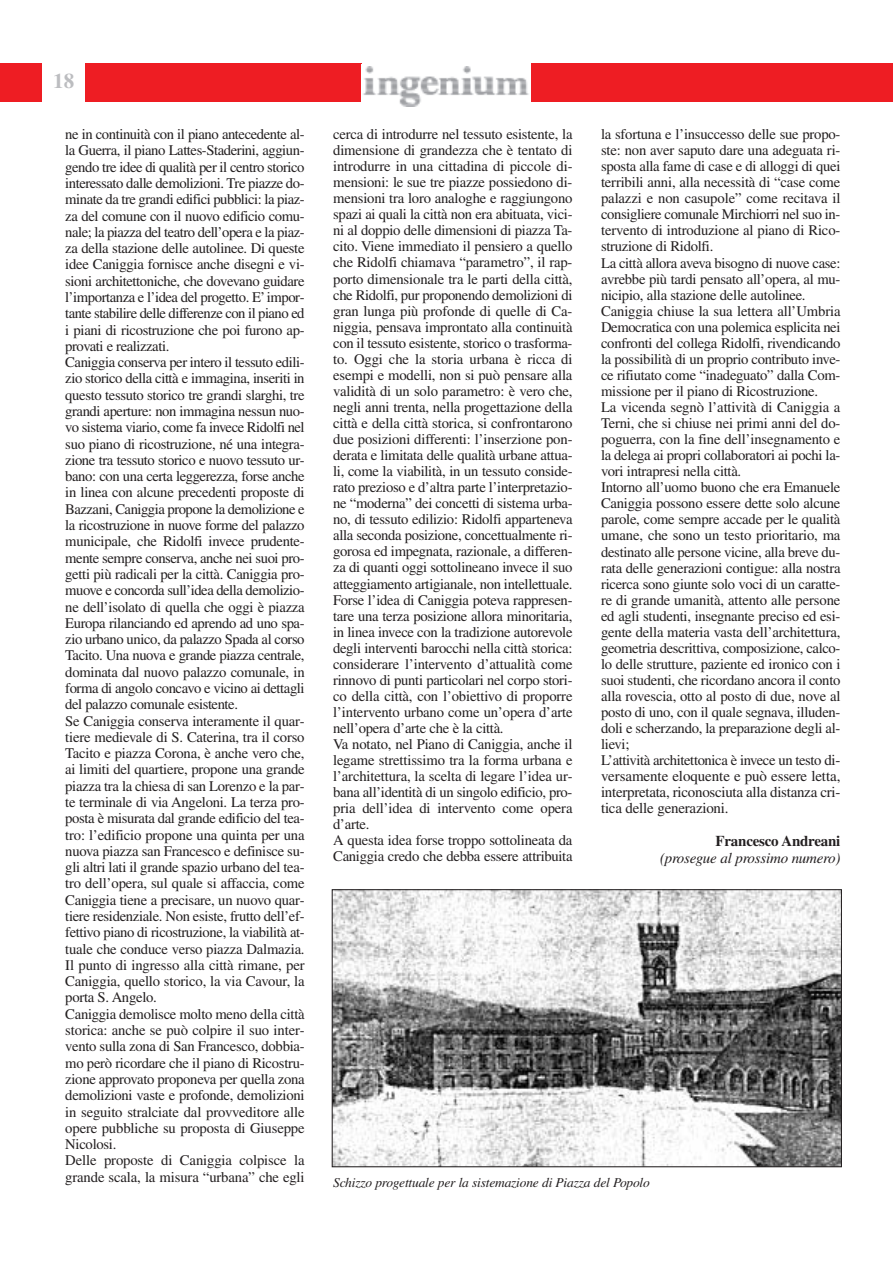
<style>
.page{position:relative;width:893px;height:1263px;background:#fff}
.page>*{position:absolute;margin:0;border:0;box-sizing:border-box;transform-origin:0 0}
.t1{font:700 21px "Times";color:#bcbdc0}
.t2{font:15px/16px "Times";letter-spacing:-.02em;color:#231f20;text-align:justify}
.t3{font:italic 15px "Times";letter-spacing:-.015em;color:#231f20}
.t4{font:700 15px "Times";letter-spacing:-.015em;color:#231f20}
.t5{font:14.7px/16px "Times";letter-spacing:-.02em;color:#231f20}
.t6{font:italic 13.5px "Times";letter-spacing:-.015em;color:#231f20}
.s1{font-size:15px}
</style>
<div class="page">
<div style="left:0;top:64px;width:43px;height:38px;background:#ee1d23"></div>
<div style="left:85px;top:64px;width:276px;height:38px;background:#ee1d23"></div>
<img style="left:363px;top:67px;width:166px;height:40px">
<div style="left:531px;top:64px;width:362px;height:38px;background:#ee1d23"></div>
<img style="left:334px;top:891px;width:506px;height:274px">
<div style="left:332px;top:889px;width:510px;height:278px;border:1px solid #231f20"></div>
<h1 class="t1" style="left:53px;top:74px;width:22px">18</h1>
<p class="t5" style="left:65px;top:127px;width:241px">ne in continuità con il piano antecedente al&shy;la Guerra, il piano Lattes-Staderini, aggiun&shy;gendo tre idee di qualità per il centro storico interessato dalle demolizioni. Tre piazze do&shy;minate da tre grandi edifici pubblici: la piaz&shy;za del comune con il nuovo edificio comu&shy;nale; la piazza del teatro dell’opera e la piaz&shy;za della stazione delle autolinee. Di queste idee Caniggia fornisce anche disegni e vi&shy;sioni architettoniche, che dovevano guidare l’importanza e l’idea del progetto. E’impor&shy;tante stabilire delle differenze con il piano ed i piani di ricostruzione che poi furono ap&shy;provati e realizzati.<br>Caniggia conserva per intero il tessuto edili&shy;zio storico della città e immagina, inseriti in questo tessuto storico tre grandi slarghi, tre grandi aperture: non immagina nessun nuo&shy;vo sistema viario, come fa invece Ridolfi nel suo piano di ricostruzione, né una integra&shy;zione tra tessuto storico e nuovo tessuto ur&shy;bano: con una certa leggerezza, forse anche in linea con alcune precedenti proposte di Bazzani, Caniggia propone la demolizione e la ricostruzione in nuove forme del palazzo municipale, che Ridolfi invece prudente&shy;mente sempre conserva, anche nei suoi pro&shy;getti più radicali per la città. Caniggia pro&shy;muove e concorda sull’idea della demolizio&shy;ne dell’isolato di quella che oggi è piazza Europa rilanciando ed aprendo ad uno spa&shy;zio urbano unico, da palazzo Spada al corso Tacito. Una nuova e grande piazza centrale, dominata dal nuovo palazzo comunale, in forma di angolo concavo e vicino ai dettagli del palazzo comunale esistente.<br>Se Caniggia conserva interamente il quar&shy;tiere medievale di S. Caterina, tra il corso Tacito e piazza Corona, è anche vero che, ai limiti del quartiere, propone una grande piazza tra la chiesa di san Lorenzo e la par&shy;te terminale di via Angeloni. La terza pro&shy;posta è misurata dal grande edificio del tea&shy;tro: l’edificio propone una quinta per una nuova piazza san Francesco e definisce su&shy;gli altri lati il grande spazio urbano del tea&shy;tro dell’opera, sul quale si affaccia, come Caniggia tiene a precisare, un nuovo quar&shy;tiere residenziale. Non esiste, frutto dell’ef&shy;fettivo piano di ricostruzione, la viabilità at&shy;tuale che conduce verso piazza Dalmazia.<br>Il punto di ingresso alla città rimane, per Caniggia, quello storico, la via Cavour, la porta S. Angelo.<br>Caniggia demolisce molto meno della città storica: anche se può colpire il suo inter&shy;vento sulla zona di San Francesco, dobbia&shy;mo però ricordare che il piano di Ricostru&shy;zione approvato proponeva per quella zona demolizioni vaste e profonde, demolizioni in seguito stralciate dal provveditore alle opere pubbliche su proposta di Giuseppe Nicolosi.<br>Delle proposte di Caniggia colpisce la grande scala, la misura “urbana” che egli</p>
<p class="t5" style="left:333px;top:128px;width:241px">cerca di introdurre nel tessuto esistente, la dimensione di grandezza che è tentato di introdurre in una cittadina di piccole di&shy;mensioni: le sue tre piazze possiedono di&shy;mensioni tra loro analoghe e raggiungono spazi ai quali la città non era abituata, vici&shy;ni al doppio delle dimensioni di piazza Ta&shy;cito. Viene immediato il pensiero a quello che Ridolfi chiamava “parametro”, il rap&shy;porto dimensionale tra le parti della città, che Ridolfi, pur proponendo demolizioni di gran lunga più profonde di quelle di Ca&shy;niggia, pensava improntato alla continuità con il tessuto esistente, storico o trasforma&shy;to. Oggi che la storia urbana è ricca di esempi e modelli, non si può pensare alla validità di un solo parametro: è vero che, negli anni trenta, nella progettazione della città e della città storica, si confrontarono due posizioni differenti: l’inserzione pon&shy;derata e limitata delle qualità urbane attua&shy;li, come la viabilità, in un tessuto conside&shy;rato prezioso e d’altra parte l’interpretazio&shy;ne “moderna” dei concetti di sistema urba&shy;no, di tessuto edilizio: Ridolfi apparteneva alla seconda posizione, concettualmente ri&shy;gorosa ed impegnata, razionale, a differen&shy;za di quanti oggi sottolineano invece il suo atteggiamento artigianale, non intellettuale.<br>Forse l’idea di Caniggia poteva rappresen&shy;tare una terza posizione allora minoritaria, in linea invece con la tradizione autorevole degli interventi barocchi nella città storica: considerare l’intervento d’attualità come rinnovo di punti particolari nel corpo stori&shy;co della città, con l’obiettivo di proporre l’intervento urbano come un’opera d’arte nell’opera d’arte che è la città.<br>Va notato, nel Piano di Caniggia, anche il legame strettissimo tra la forma urbana e l’architettura, la scelta di legare l’idea ur&shy;bana all’identità di un singolo edificio, pro&shy;pria dell’idea di intervento come opera d’arte.<br>A questa idea forse troppo sottolineata da Caniggia credo che debba essere attribuita</p>
<p class="t5" style="left:601px;top:128px;width:241px">la sfortuna e l’insuccesso delle sue propo&shy;ste: non aver saputo dare una adeguata ri&shy;sposta alla fame di case e di alloggi di quei terribili anni, alla necessità di “case come palazzi e non casupole” come recitava il consigliere comunale Mirchiorri nel suo in&shy;tervento di introduzione al piano di Rico&shy;struzione di Ridolfi.<br>La città allora aveva bisogno di nuove case: avrebbe più tardi pensato all’opera, al mu&shy;nicipio, alla stazione delle autolinee.<br>Caniggia chiuse la sua lettera all’Umbria Democratica con una polemica esplicita nei confronti del collega Ridolfi, rivendicando la possibilità di un proprio contributo inve&shy;ce rifiutato come “inadeguato” dalla Com&shy;missione per il piano di Ricostruzione.<br>La vicenda segnò l’attività di Caniggia a Terni, che si chiuse nei primi anni del do&shy;poguerra, con la fine dell’insegnamento e la delega ai propri collaboratori ai pochi la&shy;vori intrapresi nella città.<br>Intorno all’uomo buono che era Emanuele Caniggia possono essere dette solo alcune parole, come sempre accade per le qualità umane, che sono un testo prioritario, ma destinato alle persone vicine, alla breve du&shy;rata delle generazioni contigue: alla nostra ricerca sono giunte solo voci di un caratte&shy;re di grande umanità, attento alle persone ed agli studenti, insegnante preciso ed esi&shy;gente della materia vasta dell’architettura, geometria descrittiva, composizione, calco&shy;lo delle strutture, paziente ed ironico con i suoi studenti, che ricordano ancora il conto alla rovescia, otto al posto di due, nove al posto di uno, con il quale segnava, illuden&shy;doli e scherzando, la preparazione degli al&shy;lievi;<br>L’attività architettonica è invece un testo <span class="s1">di-</span></p>
<p class="t2" style="left:601px;top:770px;width:241px">versamente eloquente e può essere letta, interpretata, riconosciuta alla distanza cri&shy;tica delle generazioni.</p>
<p class="t4" style="left:716px;top:836px;width:126px">Francesco Andreani</p>
<p class="t3" style="left:660px;top:853px;width:182px">(prosegue al prossimo numero)</p>
<p class="t6" style="left:333px;top:1177px;width:318px">Schizzo progettuale per la sistemazione di Piazza del Popolo</p>
</div>
